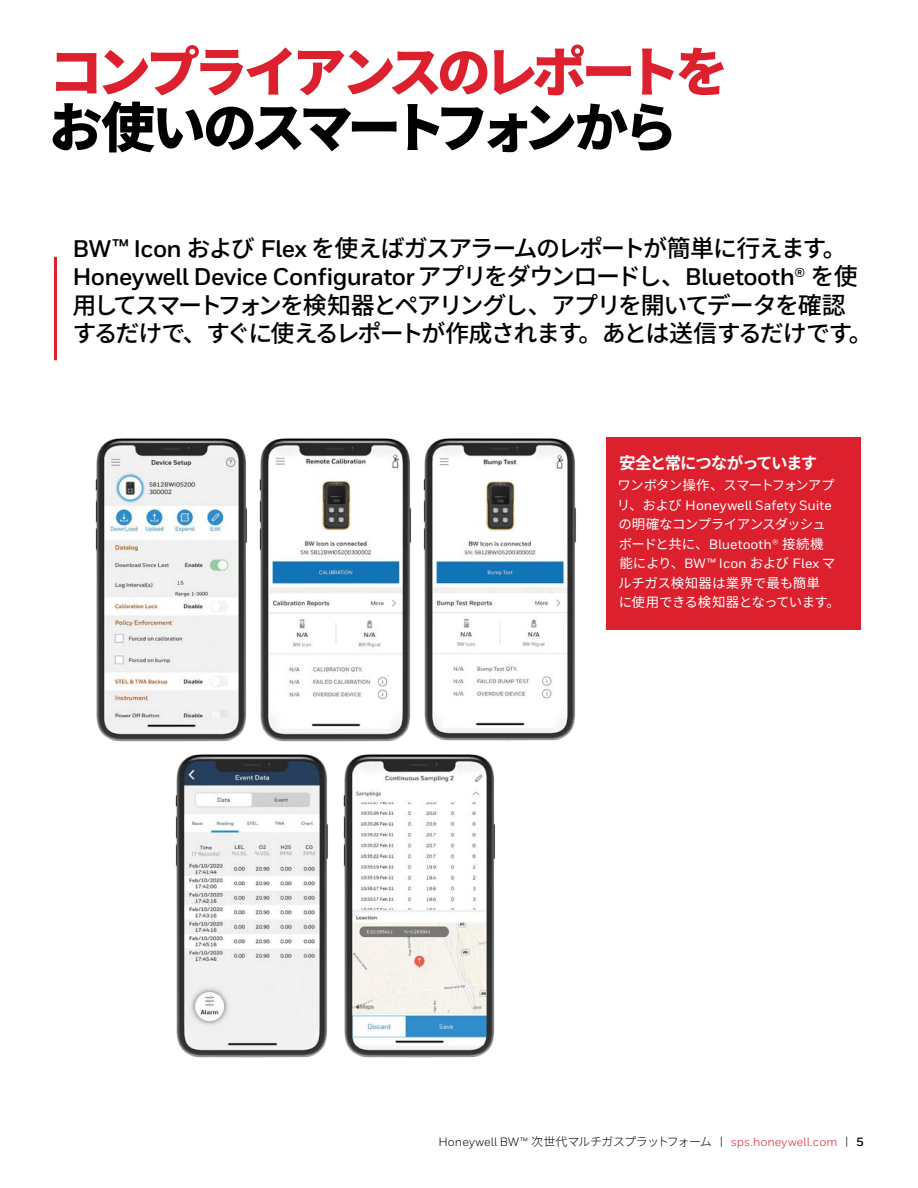
<style>
.page{position:relative;width:918px;height:1188px;background:#fff}
.page>*{position:absolute;margin:0;border:0;box-sizing:border-box;transform-origin:0 0}
.t1{font:900 54px "Noto Sans CJ Kjp";letter-spacing:-.1em;color:#dc202e}
.t2{font:900 54px "Noto Sans CJ Kjp";letter-spacing:-.11em;color:#000}
.t3{font:500 24px/28.5px "Noto Sans CJ Kjp";letter-spacing:-.08em;color:#000}
.t4{font:700 24px "Honeywell Sans";letter-spacing:-.025em;color:#000}
.t5{font:700 16.5px "Noto Sans CJ Kjp";letter-spacing:-.08em;color:#fff}
.t6{font:13.5px/19.5px "Noto Sans CJ Kjp";letter-spacing:-.035em;color:#fff}
.t7{font:500 13.5px "Honeywell Sans";letter-spacing:.005em;color:#fff}
.t8{font:13.5px "Noto Sans CJ Kjp";letter-spacing:-.065em;color:#fff}
.t9{font:12px "Honeywell Sans";letter-spacing:.005em;color:#dc202e}
.s1{font-family:"Honeywell Sans";font-weight:700}
.s2{font-family:"Noto Sans CJ Kjp";font-weight:500}
.s3{font-family:"Noto Sans CJ Kjp";font-weight:400}
.s4{font-family:"Honeywell Sans";font-weight:500}
.s5{color:#000}
.s6{font-family:"Noto Sans CJ Kjp";font-weight:300;color:#000}
.s7{font-weight:700;color:#000}
</style>
<div class="page">
<div style="left:606px;top:437px;width:254px;height:192px;background:#dc202e"></div>
<img style="left:175px;top:754px;width:153px;height:304px">
<img style="left:343px;top:754px;width:152px;height:304px">
<img style="left:95px;top:438px;width:150px;height:304px">
<img style="left:245px;top:438px;width:165px;height:304px">
<img style="left:410px;top:438px;width:166px;height:303px">
<hr style="left:54px;top:257px;width:3px;height:103px;background:#dc202e">
<h1 class="t1" style="left:49px;top:42px;width:682px">コンプライアンスのレポートを</h1>
<h1 class="t2" style="left:49px;top:97px;width:630px">お使いのスマートフォンから</h1>
<p class="t3" style="left:72px;top:234px;width:776px"><span class="s1">BW™ Icon</span> および <span class="s1">Flex</span> を使えばガスアラームのレポートが簡単に行えます。</p>
<p class="t4" style="left:72px;top:262px;width:787px">Honeywell Device Configurator<span class="s2">アプリをダウンロードし、</span>Bluetooth® <span class="s2">を使</span></p>
<p class="t3" style="left:72px;top:291px;width:802px">用してスマートフォンを検知器とペアリングし、アプリを開いてデータを確認するだけで、すぐに使えるレポートが作成されます。あとは送信するだけです。</p>
<p class="t5" style="left:619px;top:454px;width:200px">安全と常につながっています</p>
<p class="t8" style="left:618px;top:478px;width:219px">ワンボタン操作、スマートフォンアプ</p>
<p class="t7" style="left:617px;top:497px;width:217px"><span class="s3">リ、および</span> Honeywell Safety Suite</p>
<p class="t6" style="left:618px;top:515px;width:209px">の明確なコンプライアンスダッシュボードと共に、<span class="s4">Bluetooth®</span> 接続機</p>
<p class="t7" style="left:619px;top:555px;width:217px"><span class="s3">能により、</span>BW™ Icon <span class="s3">および</span> Flex <span class="s3">マ</span></p>
<p class="t6" style="left:618px;top:573px;width:223px">ルチガス検知器は業界で最も簡単<br>に使用できる検知器となっています。</p>
<p class="t9" style="left:438px;top:1135px;width:427px"><span class="s5">Honeywell BW™</span> <span class="s6">次世代マルチガスプラットフォーム</span> <span class="s5">|</span> sps.honeywell.com <span class="s5">|</span> <span class="s7">5</span></p>
</div>
